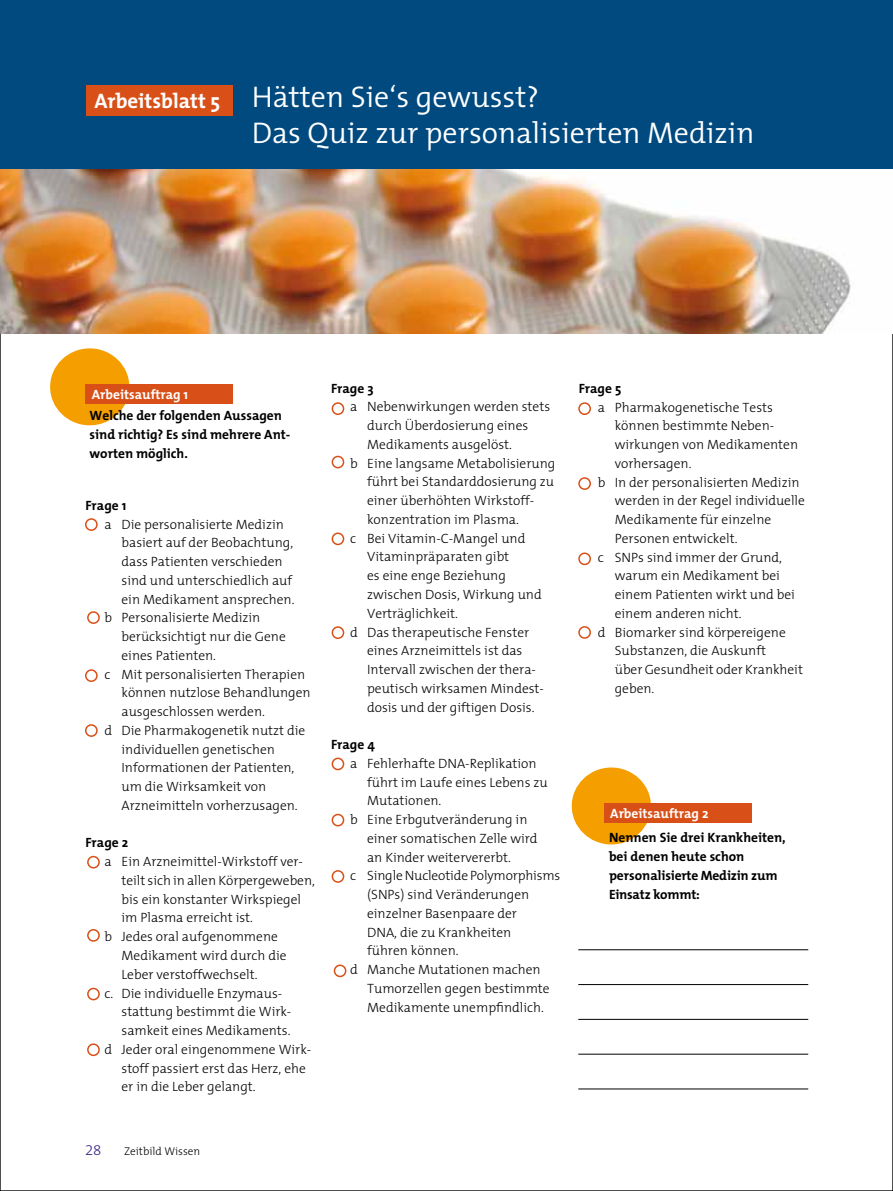
<style>
.page{position:relative;width:893px;height:1191px;background:#fff}
.page>*{position:absolute;margin:0;border:0;box-sizing:border-box;transform-origin:0 0}
.t1{font:300 30px/36px "The Mix";color:#fff}
.t2{font:700 21px "The Mix";color:#fff}
.t3{font:300 15px "The Mix B3";color:#3e2782}
.t4{font:300 13.5px "The Mix";color:#000}
.t5{font:700 13.5px/18.8px "The Mix";color:#000}
.t6{font:700 13.5px "The Mix";color:#fff}
.t7{font:300 11.25px "The Mix";color:#000}
</style>
<div class="page">
<div style="left:50px;top:348px;width:79px;height:77px;background:#f49e00;border-radius:50%"></div>
<div style="left:86px;top:384px;width:147px;height:19px;background:#d85017"></div>
<div style="left:332px;top:402px;width:12px;height:13px;border:2px solid #d85017;border-radius:50%"></div>
<div style="left:332px;top:456px;width:12px;height:12px;border:2px solid #d85017;border-radius:50%"></div>
<div style="left:332px;top:532px;width:12px;height:13px;border:2px solid #d85017;border-radius:50%"></div>
<div style="left:332px;top:626px;width:12px;height:13px;border:2px solid #d85017;border-radius:50%"></div>
<div style="left:578px;top:402px;width:13px;height:13px;border:2px solid #d85017;border-radius:50%"></div>
<div style="left:578px;top:552px;width:13px;height:13px;border:2px solid #d85017;border-radius:50%"></div>
<div style="left:578px;top:626px;width:13px;height:13px;border:2px solid #d85017;border-radius:50%"></div>
<div style="left:332px;top:813px;width:12px;height:13px;border:2px solid #d85017;border-radius:50%"></div>
<div style="left:332px;top:757px;width:12px;height:13px;border:2px solid #d85017;border-radius:50%"></div>
<div style="left:334px;top:964px;width:12px;height:13px;border:2px solid #d85017;border-radius:50%"></div>
<div style="left:87px;top:856px;width:13px;height:12px;border:2px solid #d85017;border-radius:50%"></div>
<div style="left:87px;top:987px;width:13px;height:13px;border:2px solid #d85017;border-radius:50%"></div>
<div style="left:87px;top:929px;width:13px;height:12px;border:2px solid #d85017;border-radius:50%"></div>
<div style="left:87px;top:1043px;width:13px;height:13px;border:2px solid #d85017;border-radius:50%"></div>
<div style="left:85px;top:518px;width:13px;height:13px;border:2px solid #d85017;border-radius:50%"></div>
<div style="left:85px;top:669px;width:13px;height:13px;border:2px solid #d85017;border-radius:50%"></div>
<div style="left:85px;top:724px;width:13px;height:13px;border:2px solid #d85017;border-radius:50%"></div>
<div style="left:87px;top:611px;width:13px;height:13px;border:2px solid #d85017;border-radius:50%"></div>
<div style="left:0;top:0;width:893px;height:169px;background:#004a80"></div>
<div style="left:86px;top:85px;width:146px;height:30px;background:#d85017"></div>
<img style="left:0;top:169px;width:851px;height:165px">
<hr style="left:578px;top:949px;width:230px;height:1px;background:#000">
<hr style="left:578px;top:984px;width:230px;height:1px;background:#000">
<hr style="left:578px;top:1019px;width:230px;height:1px;background:#000">
<hr style="left:578px;top:1053px;width:230px;height:1px;background:#000">
<hr style="left:578px;top:1088px;width:230px;height:1px;background:#000">
<div style="left:572px;top:767px;width:79px;height:77px;background:#f49e00;border-radius:50%"></div>
<div style="left:604px;top:803px;width:148px;height:19px;background:#d85017"></div>
<div style="left:578px;top:477px;width:13px;height:13px;border:2px solid #d85017;border-radius:50%"></div>
<div style="left:332px;top:870px;width:12px;height:12px;border:2px solid #d85017;border-radius:50%"></div>
<h2 class="t2" style="left:94px;top:83px;width:127px">Arbeitsblatt 5</h2>
<h1 class="t1" style="left:252px;top:78px;width:504px">Hätten Sie‘s gewusst?<br>Das Quiz zur personalisierten Medizin</h1>
<p class="t6" style="left:92px;top:383px;width:98px">Arbeitsauftrag 1</p>
<p class="t5" style="left:90px;top:406px;width:202px">Welche der folgenden Aussagen sind richtig? Es sind mehrere Ant&shy;worten möglich.</p>
<p class="t5" style="left:85px;top:495px;width:42px">Frage 1</p>
<p class="t4" style="left:105px;top:513px;width:181px">a Die personalisierte Medizin</p>
<p class="t4" style="left:122px;top:531px;width:173px">basiert auf der Beobachtung,</p>
<p class="t4" style="left:122px;top:550px;width:163px">dass Patienten verschieden</p>
<p class="t4" style="left:122px;top:569px;width:172px">sind und unterschiedlich auf</p>
<p class="t4" style="left:122px;top:588px;width:174px">ein Medikament ansprechen.</p>
<p class="t4" style="left:105px;top:606px;width:157px">b Personalisierte Medizin</p>
<p class="t4" style="left:122px;top:625px;width:166px">berücksichtigt nur die Gene</p>
<p class="t4" style="left:122px;top:644px;width:96px">eines Patienten.</p>
<p class="t4" style="left:105px;top:663px;width:202px">c Mit personalisierten Therapien</p>
<p class="t4" style="left:122px;top:681px;width:191px">können nutzlose Behandlungen</p>
<p class="t4" style="left:122px;top:700px;width:145px">ausgeschlossen werden.</p>
<p class="t4" style="left:105px;top:719px;width:202px">d Die Pharmakogenetik nutzt die</p>
<p class="t4" style="left:122px;top:738px;width:155px">individuellen genetischen</p>
<p class="t4" style="left:122px;top:756px;width:174px">Informationen der Patienten,</p>
<p class="t4" style="left:122px;top:775px;width:146px">um die Wirksamkeit von</p>
<p class="t4" style="left:122px;top:794px;width:178px">Arzneimitteln vorherzusagen.</p>
<p class="t5" style="left:85px;top:833px;width:44px">Frage 2</p>
<p class="t4" style="left:105px;top:850px;width:200px">a Ein Arzneimittel-Wirkstoff ver-</p>
<p class="t4" style="left:122px;top:869px;width:195px">teilt sich in allen Körpergeweben,</p>
<p class="t4" style="left:122px;top:888px;width:181px">bis ein konstanter Wirkspiegel</p>
<p class="t4" style="left:122px;top:906px;width:133px">im Plasma erreicht ist.</p>
<p class="t4" style="left:105px;top:925px;width:175px">b Jedes oral aufgenommene</p>
<p class="t4" style="left:122px;top:944px;width:167px">Medikament wird durch die</p>
<p class="t4" style="left:122px;top:963px;width:137px">Leber verstoffwechselt.</p>
<p class="t4" style="left:105px;top:981px;width:179px">c. Die individuelle Enzymaus-</p>
<p class="t4" style="left:122px;top:1000px;width:171px">stattung bestimmt die Wirk-</p>
<p class="t4" style="left:122px;top:1019px;width:171px">samkeit eines Medikaments.</p>
<p class="t4" style="left:105px;top:1038px;width:208px">d Jeder oral eingenommene Wirk-</p>
<p class="t4" style="left:122px;top:1056px;width:186px">stoff passiert erst das Herz, ehe</p>
<p class="t4" style="left:122px;top:1075px;width:136px">er in die Leber gelangt.</p>
<p class="t5" style="left:331px;top:378px;width:44px">Frage 3</p>
<p class="t4" style="left:350px;top:396px;width:202px">a Nebenwirkungen werden stets</p>
<p class="t4" style="left:367px;top:414px;width:163px">durch Überdosierung eines</p>
<p class="t4" style="left:367px;top:433px;width:146px">Medikaments ausgelöst.</p>
<p class="t4" style="left:350px;top:452px;width:207px">b Eine langsame Metabolisierung</p>
<p class="t4" style="left:367px;top:471px;width:188px">führt bei Standarddosierung zu</p>
<p class="t4" style="left:367px;top:489px;width:169px">einer überhöhten Wirkstoff-</p>
<p class="t4" style="left:367px;top:508px;width:153px">konzentration im Plasma.</p>
<p class="t4" style="left:350px;top:527px;width:177px">c Bei Vitamin-C-Mangel und</p>
<p class="t4" style="left:367px;top:546px;width:144px">Vitaminpräparaten gibt</p>
<p class="t4" style="left:367px;top:564px;width:140px">es eine enge Beziehung</p>
<p class="t4" style="left:367px;top:583px;width:176px">zwischen Dosis, Wirkung und</p>
<p class="t4" style="left:367px;top:602px;width:92px">Verträglichkeit.</p>
<p class="t4" style="left:350px;top:621px;width:181px">d Das therapeutische Fenster</p>
<p class="t4" style="left:367px;top:639px;width:157px">eines Arzneimittels ist das</p>
<p class="t4" style="left:367px;top:658px;width:170px">Intervall zwischen der thera-</p>
<p class="t4" style="left:367px;top:677px;width:178px">peutisch wirksamen Mindest-</p>
<p class="t4" style="left:367px;top:696px;width:169px">dosis und der giftigen Dosis.</p>
<p class="t5" style="left:331px;top:735px;width:45px">Frage 4</p>
<p class="t4" style="left:350px;top:752px;width:188px">a Fehlerhafte DNA-Replikation</p>
<p class="t4" style="left:367px;top:771px;width:182px">führt im Laufe eines Lebens zu</p>
<p class="t4" style="left:367px;top:789px;width:76px">Mutationen.</p>
<p class="t4" style="left:350px;top:808px;width:179px">b Eine Erbgutveränderung in</p>
<p class="t4" style="left:367px;top:827px;width:172px">einer somatischen Zelle wird</p>
<p class="t4" style="left:367px;top:846px;width:145px">an Kinder weitervererbt.</p>
<p class="t4" style="left:350px;top:864px;width:212px">c Single Nucleotide Polymorphisms</p>
<p class="t4" style="left:367px;top:883px;width:164px">(SNPs) sind Veränderungen</p>
<p class="t4" style="left:367px;top:902px;width:151px">einzelner Basenpaare der</p>
<p class="t4" style="left:367px;top:921px;width:146px">DNA, die zu Krankheiten</p>
<p class="t4" style="left:367px;top:939px;width:93px">führen können.</p>
<p class="t4" style="left:350px;top:958px;width:192px">d Manche Mutationen machen</p>
<p class="t4" style="left:367px;top:977px;width:184px">Tumorzellen gegen bestimmte</p>
<p class="t4" style="left:367px;top:996px;width:178px">Medikamente unempfindlich.</p>
<p class="t5" style="left:579px;top:378px;width:44px">Frage 5</p>
<p class="t4" style="left:598px;top:396px;width:177px">a Pharmakogenetische Tests</p>
<p class="t4" style="left:615px;top:414px;width:161px">können bestimmte Neben-</p>
<p class="t4" style="left:615px;top:433px;width:185px">wirkungen von Medikamenten</p>
<p class="t4" style="left:615px;top:452px;width:78px">vorhersagen.</p>
<p class="t4" style="left:598px;top:471px;width:203px">b In der personalisierten Medizin</p>
<p class="t4" style="left:615px;top:489px;width:192px">werden in der Regel individuelle</p>
<p class="t4" style="left:615px;top:508px;width:158px">Medikamente für einzelne</p>
<p class="t4" style="left:615px;top:527px;width:124px">Personen entwickelt.</p>
<p class="t4" style="left:598px;top:546px;width:186px">c SNPs sind immer der Grund,</p>
<p class="t4" style="left:615px;top:564px;width:167px">warum ein Medikament bei</p>
<p class="t4" style="left:615px;top:583px;width:182px">einem Patienten wirkt und bei</p>
<p class="t4" style="left:615px;top:602px;width:128px">einem anderen nicht.</p>
<p class="t4" style="left:598px;top:621px;width:189px">d Biomarker sind körpereigene</p>
<p class="t4" style="left:615px;top:639px;width:153px">Substanzen, die Auskunft</p>
<p class="t4" style="left:615px;top:658px;width:190px">über Gesundheit oder Krankheit</p>
<p class="t4" style="left:615px;top:677px;width:41px">geben.</p>
<p class="t6" style="left:610px;top:802px;width:100px">Arbeitsauftrag 2</p>
<p class="t5" style="left:609px;top:828px;width:178px">Nennen Sie drei Krankheiten, bei denen heute schon personalisierte Medizin zum<br>Einsatz kommt:</p>
<p class="t3" style="left:85px;top:1142px;width:18px">28</p>
<p class="t7" style="left:124px;top:1142px;width:78px">Zeitbild Wissen</p>
</div>
